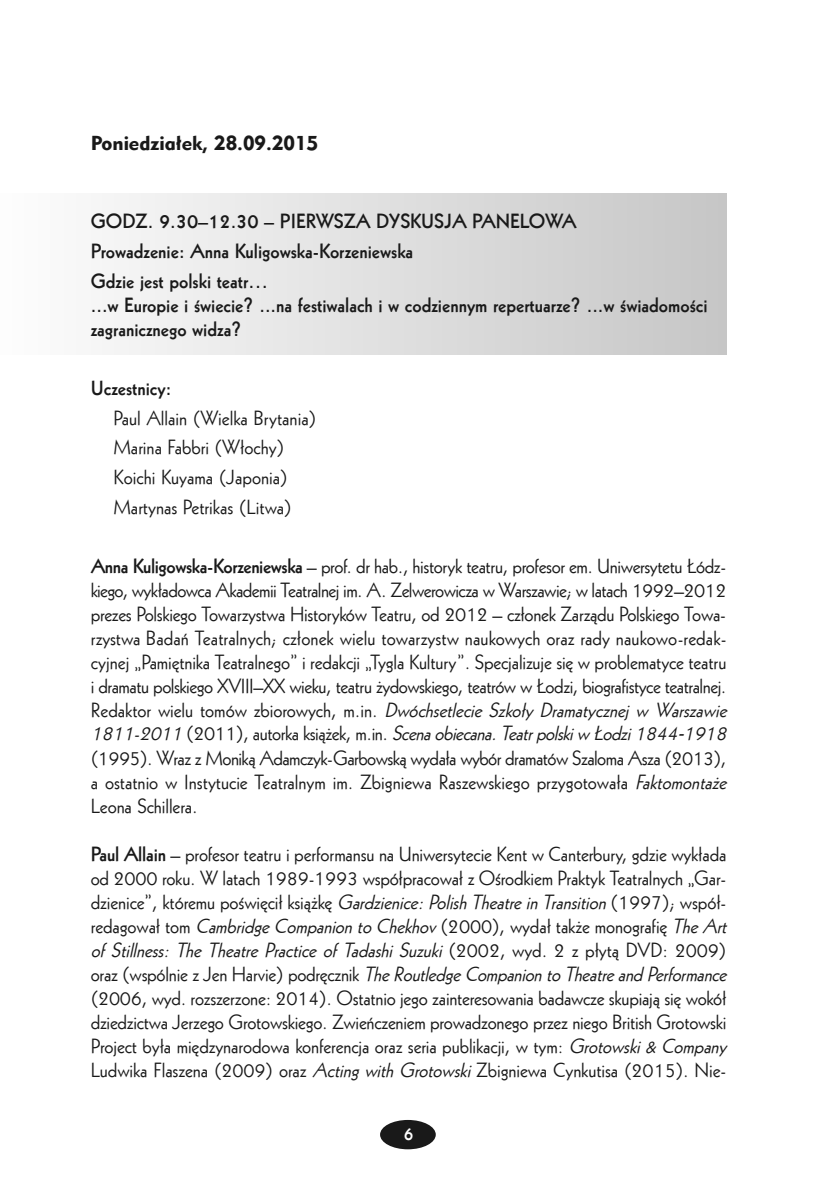
<style>
.page{position:relative;width:840px;height:1191px;background:#fff}
.page>*{position:absolute;margin:0;border:0;box-sizing:border-box;transform-origin:0 0}
.t1{font:20px/24px "Geometric 231 EU";letter-spacing:-.01em;color:#191919}
.t2{font:700 20px/29.6px "Geometric 231 EU";color:#191919}
.t3{font:20px "Geometric 415 Blk EU";color:#191919}
.t4{font:700 18px "Geometric 231 EU";color:#fff}
.s1{font-weight:700}
.s2{font-style:italic}
.s3{font-family:"Lucida Grande";font-style:italic}
</style>
<div class="page">
<div style="left:380px;top:1120px;width:55px;height:29px;background:#191919;border-radius:50%"></div>
<p class="t3" style="left:91px;top:131px;width:229px">Poniedziałek, 28.09.2015</p>
<p class="t2" style="left:91px;top:206px;width:486px">GODZ. 9.30–12.30 – PIERWSZA DYSKUSJA PANELOWA<br>Prowadzenie: Anna Kuligowska-Korzeniewska<br>Gdzie jest polski teatr…</p>
<p class="t2" style="left:91px;top:292px;width:618px;line-height:24px">...w Europie i świecie? ...na festiwalach i w codziennym repertuarze? ...w świadomości zagranicznego widza?</p>
<p class="t2" style="left:91px;top:372px;width:82px">Uczestnicy:</p>
<p class="t1" style="left:113px;top:402px;width:204px;line-height:29.6px">Paul Allain (Wielka Brytania)<br>Marina Fabbri (Włochy)<br>Koichi Kuyama (Japonia)<br>Martynas Petrikas (Litwa)</p>
<p class="t1" style="left:91px;top:553px;width:641px"><span class="s1">Anna Kuligowska-Korzeniewska</span> – prof. dr hab., historyk teatru, profesor em. Uniwersytetu Łódz&shy;kiego, wykładowca Akademii Teatralnej im. A. Zelwerowicza w Warszawie; w latach 1992–2012 prezes Polskiego Towarzystwa Historyków Teatru, od 2012 – członek Zarządu Polskiego Towa&shy;rzystwa Badań Teatralnych; członek wielu towarzystw naukowych oraz rady naukowo-redak&shy;cyjnej „Pamiętnika Teatralnego” i redakcji „Tygla Kultury”. Specjalizuje się w problematyce teatru i dramatu polskiego XVIII–XX wieku, teatru żydowskiego, teatrów w Łodzi, biografistyce teatralnej.<br>Redaktor wielu tomów zbiorowych, m.in. <span class="s2">DwóchsetlecieSzkołyDramatycznejwWarszawie 1811-2011</span> ( 2 0 1 1 ) , a u torka książek, m . i n . <span class="s2">Scena obiecana. Teatr polski w Łodzi 1844</span><span class="s3">‑</span> <span class="s2">1918</span></p>
<p class="t1" style="left:91px;top:745px;width:641px">(1995). Wraz z Moniką Adamczyk-Garbowską wydała wybór dramatów Szaloma Asza (2013), a ostatnio w Instytucie Teatralnym im. Zbigniewa Raszewskiego przygotowała <span class="s2">Faktomontaże<br></span>Leona Schillera.</p>
<p class="t1" style="left:91px;top:841px;width:641px"><span class="s1">Paul Allain</span> – profesor teatru i performansu na Uniwersytecie Kent w Canterbury, gdzie wykłada od 2000 roku. W latach 1989-1993 współpracował z Ośrodkiem Praktyk Teatralnych „Gar&shy;dzienice”, któremu poświęcił książkę <span class="s2">Gardzienice:PolishTheatreinTransition</span>(1997); współ&shy;redagował tom <span class="s2">CambridgeCompaniontoChekhov</span>(2000), wydał także monografię <span class="s2">TheArt of Stillness: The Theatre Practice of Tadashi Suzuki</span> ( 2 0 0 2 , wyd . 2 z p ły t ą DV D : 2 0 0 9 ) oraz (wspólnie z Jen Harvie) podręcznik <span class="s2">TheRoutledgeCompaniontoTheatreandPerformance </span>(2006, wyd. rozszerzone: 2014). Ostatnio jego zainteresowania badawcze skupiają się wokół dziedzictwa Jerzego Grotowskiego. Zwieńczeniem prowadzonego przez niego British Grotowski Project była międzynarodowa konferencja oraz seria publikacji, w tym: <span class="s2">Grotowski&amp;Company </span>Ludwika Flaszena (2009) oraz <span class="s2">ActingwithGrotowski</span>Zbigniewa Cynkutisa (2015). Nie-</p>
<p class="t4" style="left:403px;top:1122px;width:12px">6</p>
</div>
